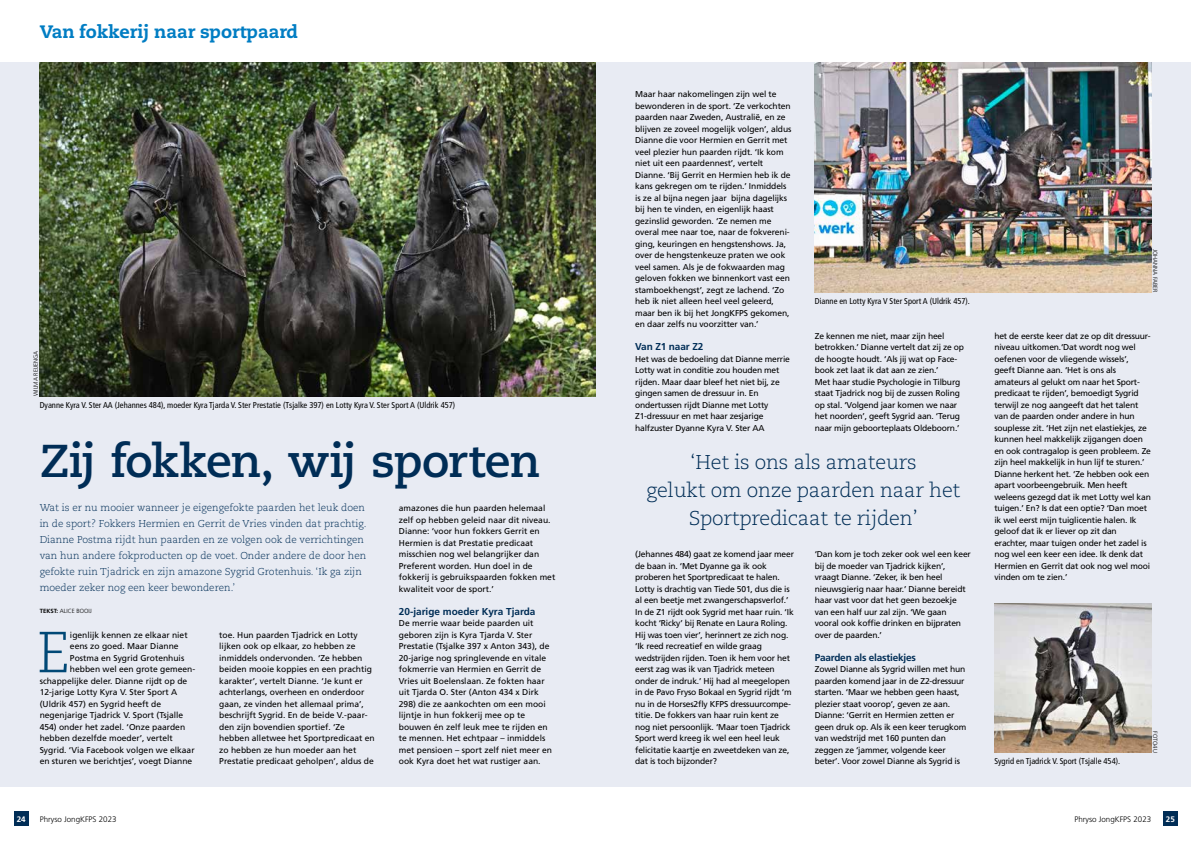
<style>
.page{position:relative;width:1191px;height:842px;background:#fff}
.page>*{position:absolute;margin:0;border:0;box-sizing:border-box;transform-origin:0 0}
.t1{font:300 57.8px "Caecilia LT Std";color:#004876}
.t2{font:700 46px "Caecilia LT Std";letter-spacing:-.025em;color:#002d56}
.t3{font:300 20px/28px "Caecilia LT Std";letter-spacing:-.01em;color:#002d56;text-align:center}
.t4{font:800 18px "Caecilia LT Std";letter-spacing:-.005em;color:#007dc3}
.t5{font:300 10px/16px "Caecilia LT Std";color:#002d56}
.t6{font:700 10px "Frutiger LT Std";letter-spacing:-.01em;color:#002d56}
.t7{font:8.5px/11.5px "Frutiger LT Std";letter-spacing:-.02em;color:#000}
.t8{font:8.5px/11.5px "Frutiger LT Std";color:#000}
.t9{font:condensed 8.5px "Frutiger LT Std";color:#000}
.t10{font:300 8px "Frutiger LT Std";color:#000}
.t11{font:700 8px "Frutiger LT Std";color:#fff}
.t12{font:300 6px "Frutiger LT Std";color:#000}
.s1{font-weight:700}
</style>
<div class="page">
<div style="left:14px;top:812px;width:14px;height:14px;background:#002d56"></div>
<div style="left:1163px;top:812px;width:14px;height:14px;background:#002d56"></div>
<div style="left:0;top:63px;width:1191px;height:724px;background:#e8ebf3"></div>
<img style="left:994px;top:603px;width:157px;height:150px">
<img style="left:814px;top:62px;width:337px;height:231px">
<img style="left:40px;top:63px;width:555px;height:333px">
<h3 class="t4" style="left:40px;top:21px;width:260px">Van fokkerij naar sportpaard</h3>
<p class="t12" style="left:33px;top:396px;width:47px;rotate:-90deg">WILMA REIJENGA</p>
<p class="t9" style="left:40px;top:400px;width:417px">Dyanne Kyra V. Ster AA (Jehannes 484), moeder Kyra Tjarda V. Ster Prestatie (Tsjalke 397) en Lotty Kyra V. Ster Sport A (Uldrik 457)</p>
<h2 class="t2" style="left:40px;top:434px;width:502px">Zij fokken, wij sporten</h2>
<p class="t5" style="left:40px;top:500px;width:328px">Wat is er nu mooier wanneer je eigengefokte paarden het leuk doen in de sport? Fokkers Hermien en Gerrit de Vries vinden dat prachtig.<br>Dianne Postma rijdt hun paarden en ze volgen ook de verrichtingen van hun andere fokproducten op de voet. Onder andere de door hen gefokte ruin Tjadrick en zijn amazone Sygrid Grotenhuis. ‘Ik ga zijn moeder zeker nog een keer bewonderen.’</p>
<p class="t12" style="left:40px;top:608px;width:54px"><span class="s1">TEKST:</span> ALICE BOOIJ</p>
<h1 class="t1" style="left:37px;top:620px;width:35px">E</h1>
<p class="t8" style="left:70px;top:629px;width:119px">igenlijk kennen ze elkaar niet</p>
<p class="t8" style="left:70px;top:641px;width:110px">eens zo goed. Maar Dianne</p>
<p class="t8" style="left:70px;top:652px;width:116px">Postma en Sygrid Grotenhuis</p>
<p class="t8" style="left:70px;top:664px;width:127px">hebben wel een grote gemeen-</p>
<p class="t8" style="left:40px;top:675px;width:149px">schappelijke deler. Dianne rijdt op de</p>
<p class="t8" style="left:40px;top:687px;width:139px">12-jarige Lotty Kyra V. Ster Sport A</p>
<p class="t8" style="left:40px;top:698px;width:123px">(Uldrik 457) en Sygrid heeft de</p>
<p class="t8" style="left:40px;top:710px;width:145px">negenjarige Tjadrick V. Sport (Tsjalle</p>
<p class="t8" style="left:40px;top:721px;width:147px">454) onder het zadel. ‘Onze paarden</p>
<p class="t8" style="left:40px;top:733px;width:135px">hebben dezelfde moeder’, vertelt</p>
<p class="t8" style="left:40px;top:744px;width:156px">Sygrid. ‘Via Facebook volgen we elkaar</p>
<p class="t8" style="left:40px;top:756px;width:154px">en sturen we berichtjes’, voegt Dianne</p>
<p class="t8" style="left:219px;top:629px;width:157px">toe. Hun paarden Tjadrick en Lotty lijken ook op elkaar, zo hebben ze inmiddels ondervonden. ‘Ze hebben beiden mooie koppies en een prachtig karakter’, vertelt Dianne. ‘Je kunt er achterlangs, overheen en onderdoor gaan, ze vinden het allemaal prima’, beschrijft Sygrid. En de beide V.-paar&shy;den zijn bovendien sportief. ‘Ze hebben alletwee het Sportpredicaat en zo hebben ze hun moeder aan het Prestatie predicaat geholpen’, aldus de</p>
<p class="t8" style="left:399px;top:503px;width:158px">amazones die hun paarden helemaal zelf op hebben geleid naar dit niveau.<br>Dianne: ‘voor hun fokkers Gerrit en Hermien is dat Prestatie predicaat misschien nog wel belangrijker dan Preferent worden. Hun doel in de fokkerij is gebruikspaarden fokken met kwaliteit voor de sport.’</p>
<p class="t6" style="left:399px;top:605px;width:138px">20-jarige moeder Kyra Tjarda</p>
<p class="t8" style="left:399px;top:618px;width:155px">De merrie waar beide paarden uit geboren zijn is Kyra Tjarda V. Ster Prestatie (Tsjalke 397 x Anton 343), de 20-jarige nog springlevende en vitale fokmerrie van Hermien en Gerrit de Vries uit Boelenslaan. Ze fokten haar uit Tjarda O. Ster (Anton 434 x Dirk 298) die ze aankochten om een mooi lijntje in hun fokkerij mee op te bouwen én zelf leuk mee te rijden en te mennen. Het echtpaar – inmiddels met pensioen – sport zelf niet meer en ook Kyra doet het wat rustiger aan.</p>
<p class="t7" style="left:635px;top:89px;width:158px">Maar haar nakomelingen zijn wel te bewonderen in de sport. ‘Ze verkochten paarden naar Zweden, Australië, en ze blijven ze zoveel mogelijk volgen’, aldus Dianne die voor Hermien en Gerrit met veel plezier hun paarden rijdt. ‘Ik kom niet uit een paardennest’, vertelt Dianne. ‘Bij Gerrit en Hermien heb ik de kans gekregen om te rijden.’ Inmiddels is ze al bijna negen jaar bijna dagelijks bij hen te vinden, en eigenlijk haast gezinslid geworden. ‘Ze nemen me overal mee naar toe, naar de fokvereni&shy;ging, keuringen en hengstenshows. Ja, over de hengstenkeuze praten we ook veel samen. Als je de fokwaarden mag geloven fokken we binnenkort vast een stamboekhengst’, zegt ze lachend. ‘Zo heb ik niet alleen heel veel geleerd, maar ben ik bij het JongKFPS gekomen, en daar zelfs nu voorzitter van.’</p>
<p class="t6" style="left:635px;top:341px;width:70px">Van Z1 naar Z2</p>
<p class="t7" style="left:635px;top:353px;width:156px">Het was de bedoeling dat Dianne merrie Lotty wat in conditie zou houden met rijden. Maar daar bleef het niet bij, ze gingen samen de dressuur in. En ondertussen rijdt Dianne met Lotty Z1-dressuur en met haar zesjarige halfzuster Dyanne Kyra V. Ster AA</p>
<p class="t9" style="left:814px;top:296px;width:157px">Dianne en Lotty Kyra V Ster Sport A (Uldrik 457).</p>
<p class="t7" style="left:814px;top:330px;width:151px">Ze kennen me niet, maar zijn heel betrokken.’ Dianne vertelt dat zij ze op de hoogte houdt. ‘Als jij wat op Face&shy;book zet laat ik dat aan ze zien.’<br>Met haar studie Psychologie in Tilburg staat Tjadrick nog bij de zussen Roling op stal. ‘Volgend jaar komen we naar het noorden’, geeft Sygrid aan. ‘Terug naar mijn geboorteplaats Oldeboorn.’</p>
<h3 class="t3" style="left:646px;top:449px;width:315px">‘Het is ons als amateurs<br>gelukt om onze paarden naar het<br>Sportpredicaat te rijden’</h3>
<p class="t7" style="left:635px;top:549px;width:160px">(Jehannes 484) gaat ze komend jaar meer de baan in. ‘Met Dyanne ga ik ook proberen het Sportpredicaat te halen.<br>Lotty is drachtig van Tiede 501, dus die is al een beetje met zwangerschapsverlof.’ In de Z1 rijdt ook Sygrid met haar ruin. ‘Ik kocht ‘Ricky’ bij Renate en Laura Roling.<br>Hij was toen vier’, herinnert ze zich nog. ‘Ik reed recreatief en wilde graag wedstrijden rijden. Toen ik hem voor het eerst zag was ik van Tjadrick meteen onder de indruk.’ Hij had al meegelopen in de Pavo Fryso Bokaal en Sygrid rijdt ‘m nu in de Horses2fly KFPS dressuurcompe&shy;titie. De fokkers van haar ruin kent ze nog niet persoonlijk. ‘Maar toen Tjadrick Sport werd kreeg ik wel een heel leuk felicitatie kaartje en zweetdeken van ze, dat is toch bijzonder?</p>
<p class="t7" style="left:814px;top:549px;width:158px">‘Dan kom je toch zeker ook wel een keer bij de moeder van Tjadrick kijken’, vraagt Dianne. ‘Zeker, ik ben heel nieuwsgierig naar haar.’ Dianne bereidt haar vast voor dat het geen bezoekje van een half uur zal zijn. ‘We gaan vooral ook koffie drinken en bijpraten over de paarden.’</p>
<p class="t6" style="left:814px;top:651px;width:103px">Paarden als elastiekjes</p>
<p class="t7" style="left:814px;top:664px;width:153px">Zowel Dianne als Sygrid willen met hun paarden komend jaar in de Z2-dressuur starten. ‘Maar we hebben geen haast, plezier staat voorop’, geven ze aan.<br>Dianne: ‘Gerrit en Hermien zetten er geen druk op. Als ik een keer terugkom van wedstrijd met 160 punten dan zeggen ze ‘jammer, volgende keer beter’. Voor zowel Dianne als Sygrid is</p>
<p class="t12" style="left:1158px;top:249px;width:46px;rotate:90deg">JOHANNA FABER</p>
<p class="t7" style="left:994px;top:330px;width:158px">het de eerste keer dat ze op dit dressuur&shy;niveau uitkomen.‘Dat wordt nog wel oefenen voor de vliegende wissels’, geeft Dianne aan. ‘Het is ons als amateurs al gelukt om naar het Sport&shy;predicaat te rijden’, bemoedigt Sygrid terwijl ze nog aangeeft dat het talent van de paarden onder andere in hun souplesse zit. ‘Het zijn net elastiekjes, ze kunnen heel makkelijk zijgangen doen en ook contragalop is geen probleem. Ze zijn heel makkelijk in hun lijf te sturen.’ Dianne herkent het. ‘Ze hebben ook een apart voorbeengebruik. Men heeft weleens gezegd dat ik met Lotty wel kan tuigen.’ En? Is dat een optie? ‘Dan moet ik wel eerst mijn tuiglicentie halen. Ik geloof dat ik er liever op zit dan erachter, maar tuigen onder het zadel is nog wel een keer een idee. Ik denk dat Hermien en Gerrit dat ook nog wel mooi vinden om te zien.’</p>
<p class="t9" style="left:994px;top:756px;width:127px">Sygrid en Tjadrick V. Sport (Tsjalle 454).</p>
<p class="t12" style="left:1158px;top:731px;width:23px;rotate:90deg">FOTO4U</p>
<p class="t11" style="left:17px;top:814px;width:10px">24</p>
<p class="t10" style="left:40px;top:814px;width:78px">Phryso JongKFPS 2023</p>
<p class="t10" style="left:1074px;top:814px;width:78px">Phryso JongKFPS 2023</p>
<p class="t11" style="left:1166px;top:814px;width:10px">25</p>
</div>
